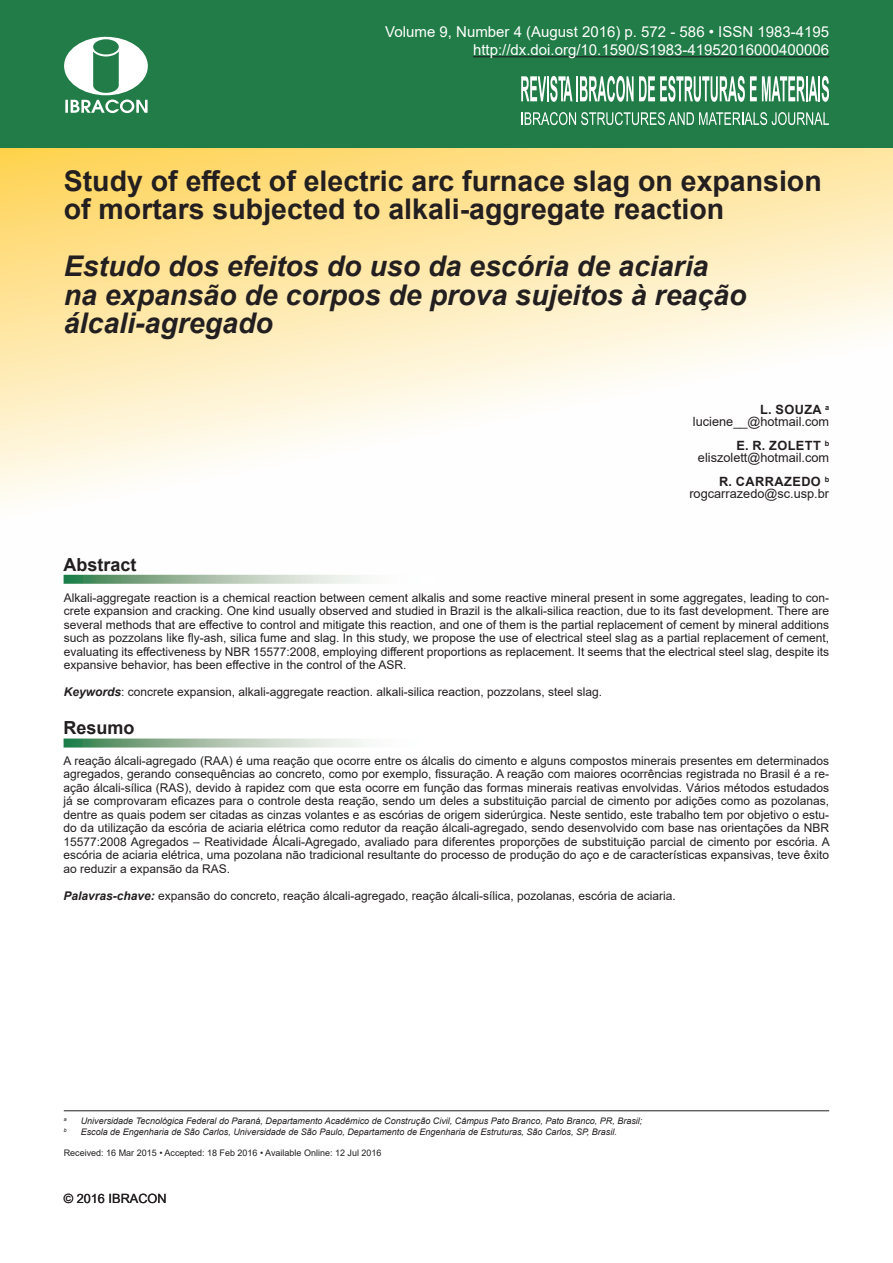
<style>
.page{position:relative;width:893px;height:1263px;background:#fff}
.page>*{position:absolute;margin:0;border:0;box-sizing:border-box;transform-origin:0 0}
.t1{font:italic 700 28.5px/28.5px "Arial";color:#231f20}
.t2{font:700 28.5px/28.5px "Arial";color:#231f20}
.t3{font:700 18px "Arial";color:#231f20}
.t4{font:15px/18px "Arial";color:#fff;text-align:right}
.t5{font:12.75px/12px "Arial";color:#231f20;text-align:right}
.t6{font:12px/13.5px "Arial";color:#231f20;text-align:justify}
.t7{font:italic 9px "Arial";color:#231f20}
.t8{font:9px "Arial";color:#231f20}
.t9{font:italic 5.25px "Arial";color:#231f20}
.s1{font-weight:700}
.s2{font-weight:700;font-style:italic}
</style>
<div class="page">
<svg style="left:0;top:148px;width:893px;height:436px"></svg>
<div style="left:0;top:0;width:893px;height:148px;background:#217c47"></div>
<svg style="left:64px;top:37px;width:84px;height:76px"></svg>
<svg style="left:521px;top:76px;width:51px;height:26px"></svg>
<hr style="left:576px;top:76px;width:2px;height:25px;background:#fff">
<svg style="left:580px;top:76px;width:249px;height:26px"></svg>
<svg style="left:521px;top:112px;width:308px;height:13px"></svg>
<hr style="left:473px;top:56px;width:356px;height:1px;background:#231f20">
<hr style="left:64px;top:1110px;width:765px;height:1px;background:#231f20">
<svg style="left:64px;top:575px;width:372px;height:9px"></svg>
<svg style="left:64px;top:738px;width:299px;height:9px"></svg>
<p class="t4" style="left:385px;top:23px;width:445px">Volume 9, Number 4 (August 2016) p. 572 - 586 • ISSN 1983-4195 http://dx.doi.org/10.1590/S1983-41952016000400006</p>
<h1 class="t2" style="left:64px;top:167px;width:759px">Study of effect of electric arc furnace slag on expansion of mortars subjected to alkali-aggregate reaction</h1>
<h1 class="t1" style="left:64px;top:253px;width:684px">Estudo dos efeitos do uso da escória de aciaria na expansão de corpos de prova sujeitos à reação álcali-agregado</h1>
<h2 class="t3" style="left:64px;top:551px;width:75px">Abstract</h2>
<p class="t5" style="left:693px;top:403px;width:138px"><span class="s1">L. SOUZA</span> <sup>a </sup>luciene__@hotmail.com</p>
<p class="t5" style="left:698px;top:439px;width:133px"><span class="s1">E. R. ZOLETT</span> <sup>b </sup>eliszolett@hotmail.com</p>
<p class="t5" style="left:689px;top:475px;width:141px"><span class="s1">R. CARRAZEDO</span> <sup>b </sup>rogcarrazedo@sc.usp.br</p>
<p class="t6" style="left:64px;top:591px;width:767px">Alkali-aggregate reaction is a chemical reaction between cement alkalis and some reactive mineral present in some aggregates, leading to con&shy;crete expansion and cracking. One kind usually observed and studied in Brazil is the alkali-silica reaction, due to its fast development. There are several methods that are effective to control and mitigate this reaction, and one of them is the partial replacement of cement by mineral additions such as pozzolans like fly-ash, silica fume and slag. In this study, we propose the use of electrical steel slag as a partial replacement of cement, evaluating its effectiveness by NBR 15577:2008, employing different proportions as replacement. It seems that the electrical steel slag, despite its expansive behavior, has been effective in the control of the ASR.</p>
<p class="t6" style="left:64px;top:685px;width:540px"><span class="s2">Keywords</span>: concrete expansion, alkali-aggregate reaction. alkali-silica reaction, pozzolans, steel slag.</p>
<h2 class="t3" style="left:64px;top:715px;width:73px">Resumo</h2>
<p class="t6" style="left:64px;top:753px;width:768px">A reação álcali-agregado (RAA) é uma reação que ocorre entre os álcalis do cimento e alguns compostos minerais presentes em determinados agregados, gerando consequências ao concreto, como por exemplo, fissuração. A reação com maiores ocorrências registrada no Brasil é a re&shy;ação álcali-sílica (RAS), devido à rapidez com que esta ocorre em função das formas minerais reativas envolvidas. Vários métodos estudados já se comprovaram eficazes para o controle desta reação, sendo um deles a substituição parcial de cimento por adições como as pozolanas, dentre as quais podem ser citadas as cinzas volantes e as escórias de origem siderúrgica. Neste sentido, este trabalho tem por objetivo o estu&shy;do da utilização da escória de aciaria elétrica como redutor da reação álcali-agregado, sendo desenvolvido com base nas orientações da NBR 15577:2008 Agregados – Reatividade Álcali-Agregado, avaliado para diferentes proporções de substituição parcial de cimento por escória. A escória de aciaria elétrica, uma pozolana não tradicional resultante do processo de produção do aço e de características expansivas, teve êxito ao reduzir a expansão da RAS.</p>
<p class="t6" style="left:64px;top:888px;width:614px"><span class="s2">Palavras-chave:</span> expansão do concreto, reação álcali-agregado, reação álcali-sílica, pozolanas, escória de aciaria.</p>
<p class="t9" style="left:64px;top:1116px;width:4px">a</p>
<p class="t7" style="left:81px;top:1115px;width:563px">Universidade Tecnológica Federal do Paraná, Departamento Acadêmico de Construção Civil, Câmpus Pato Branco, Pato Branco, PR, Brasil;</p>
<p class="t9" style="left:64px;top:1126px;width:4px">b</p>
<p class="t7" style="left:81px;top:1126px;width:538px">Escola de Engenharia de São Carlos, Universidade de São Paulo, Departamento de Engenharia de Estruturas, São Carlos, SP, Brasil.</p>
<p class="t8" style="left:64px;top:1146px;width:319px">Received: 16 Mar 2015 • Accepted: 18 Feb 2016 • Available Online: 12 Jul 2016</p>
<p class="t5" style="left:64px;top:1192px;width:104px">© 2016 IBRACON</p>
</div>
